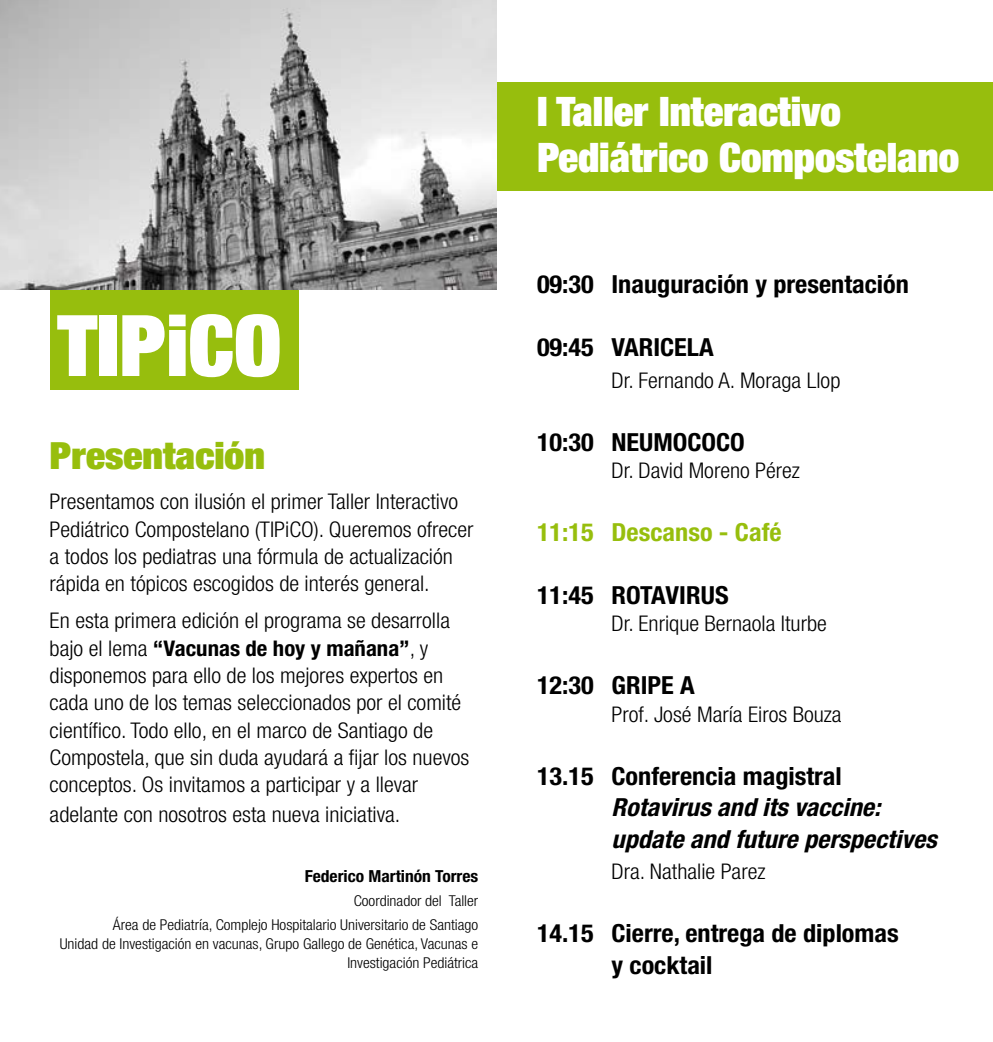
<style>
.page{position:relative;width:993px;height:1042px;background:#fff}
.page>*{position:absolute;margin:0;border:0;box-sizing:border-box;transform-origin:0 0}
.t1{font:900 expanded 85.05px "Helvetica Neue";color:#fff}
.t2{font:900 expanded 40.77px/45.5px "Helvetica Neue";color:#fff}
.t3{font:900 expanded 37.62px "Helvetica Neue";color:#97be0d;scale:1.05 1}
.t4{font:700 condensed 24.85px/31.5px "Helvetica Neue";color:#000;scale:1.05 1}
.t5{font:italic 700 condensed 24.85px/31.5px "Helvetica Neue";color:#000;scale:1.05 1}
.t6{font:700 condensed 24.85px "Helvetica Neue";color:#97be0d;scale:1.05 1}
.t7{font:300 condensed 21.7px/27.3px "Helvetica Neue";color:#000;scale:1.05 1}
.t8{font:700 condensed 16.62px "Helvetica Neue";color:#000;scale:1.05 1}
.t9{font:300 condensed 15.05px/23.8px "Helvetica Neue";color:#000;text-align:right;scale:1.05 1}
.s1{font-weight:700}
</style>
<div class="page">
<div style="left:496px;top:82px;width:496px;height:108px;background:#97be0d"></div>
<div style="left:50px;top:289px;width:248px;height:101px;background:#97be0d"></div>
<img style="left:0;top:0;width:496px;height:289px">
<h1 class="t1" style="left:58px;top:291px;width:225px">TIPiCO</h1>
<h3 class="t3" style="left:50px;top:431px;width:206px">Presentación</h3>
<p class="t7" style="left:50px;top:488px;width:405px">Presentamos con ilusión el primer Taller Interactivo Pediátrico Compostelano (TIPiCO). Queremos ofrecer a todos los pediatras una fórmula de actualización rápida en tópicos escogidos de interés general.</p>
<p class="t7" style="left:50px;top:607px;width:401px">En esta primera edición el programa se desarrolla bajo el lema <span class="s1">“Vacunas de hoy y mañana”</span>, y disponemos para ello de los mejores expertos en cada uno de los temas seleccionados por el comité científico. Todo ello, en el marco de Santiago de Compostela, que sin duda ayudará a fijar los nuevos conceptos. Os invitamos a participar y a llevar</p>
<p class="t7" style="left:50px;top:800px;width:335px">adelante con nosotros esta nueva iniciativa.</p>
<p class="t8" style="left:305px;top:866px;width:166px">Federico Martinón Torres</p>
<p class="t9" style="left:113px;top:888px;width:349px">Coordinador del Taller<br>Área de Pediatría, Complejo Hospitalario Universitario de Santiago</p>
<p class="t9" style="left:60px;top:934px;width:400px;line-height:18.9px">Unidad de Investigación en vacunas, Grupo Gallego de Genética, Vacunas e<br>Investigación Pediátrica</p>
<h2 class="t2" style="left:537px;top:88px;width:423px">I Taller Interactivo<br>Pediátrico Compostelano</h2>
<p class="t4" style="left:537px;top:268px;width:355px">09:30 Inauguración y presentación</p>
<p class="t4" style="left:537px;top:331px;width:170px">09:45 VARICELA</p>
<p class="t7" style="left:611px;top:366px;width:219px">Dr. Fernando A. Moraga Llop</p>
<p class="t4" style="left:537px;top:426px;width:199px">10:30 NEUMOCOCO</p>
<p class="t7" style="left:611px;top:457px;width:181px">Dr. David Moreno Pérez</p>
<p class="t6" style="left:537px;top:517px;width:234px">11:15 Descanso - Café</p>
<p class="t4" style="left:537px;top:579px;width:184px">11:45 ROTAVIRUS</p>
<p class="t7" style="left:611px;top:610px;width:206px">Dr. Enrique Bernaola Iturbe</p>
<p class="t4" style="left:537px;top:669px;width:152px">12:30 GRIPE A</p>
<p class="t7" style="left:611px;top:700px;width:220px">Prof. José María Eiros Bouza</p>
<p class="t4" style="left:537px;top:760px;width:292px">13.15 Conferencia magistral</p>
<p class="t5" style="left:611px;top:791px;width:311px">Rotavirus and its vaccine: update and future perspectives</p>
<p class="t7" style="left:611px;top:858px;width:148px">Dra. Nathalie Parez</p>
<p class="t4" style="left:611px;top:917px;width:275px;text-indent:-74px">14.15 Cierre, entrega de diplomas y cocktail</p>
</div>
